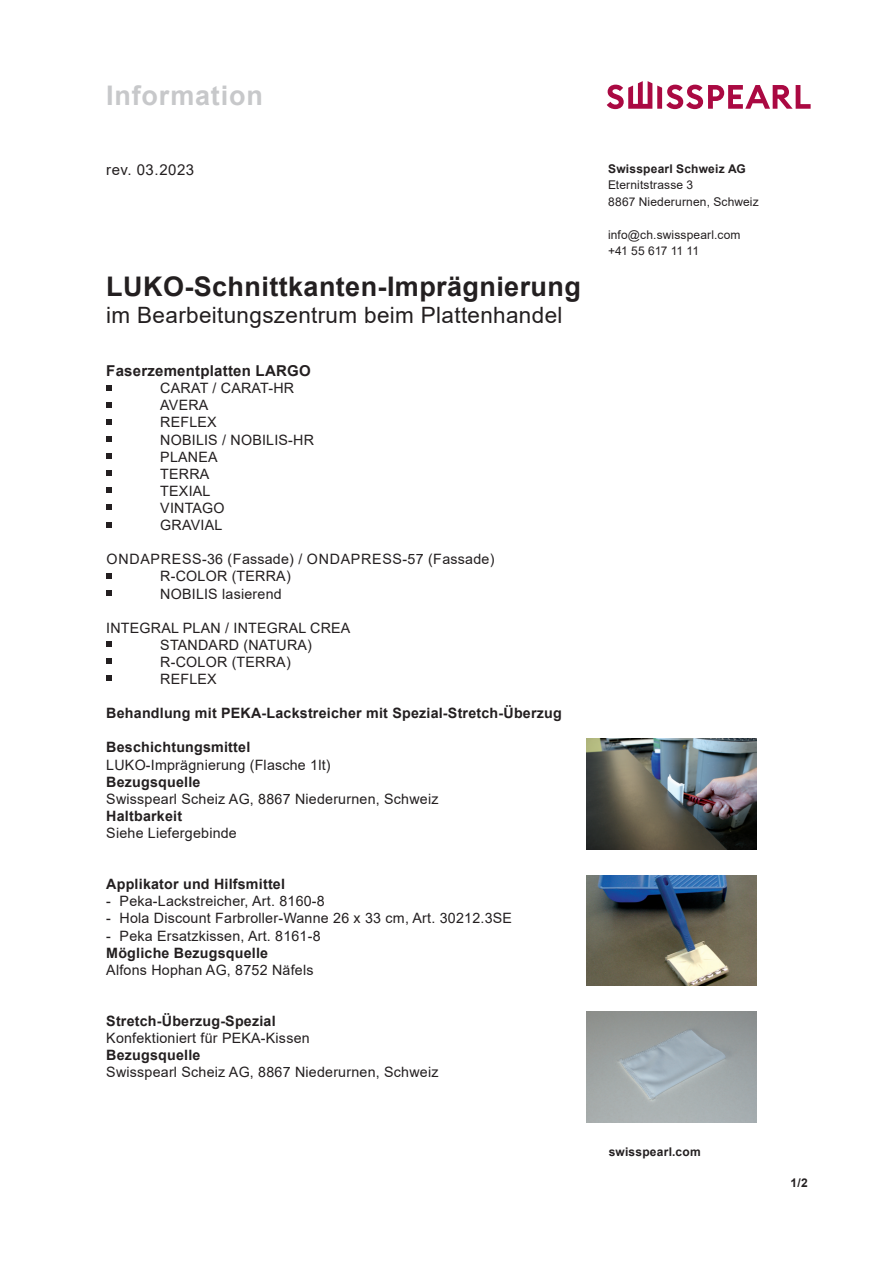
<style>
.page{position:relative;width:893px;height:1263px;background:#fff}
.page>*{position:absolute;margin:0;border:0;box-sizing:border-box;transform-origin:0 0}
.t1{font:700 27px "Arial";letter-spacing:.015em;color:#231f20}
.t2{font:700 27px "Arial";letter-spacing:.03em;color:#c7c8ca}
.t3{font:22.5px "Arial";letter-spacing:.015em;color:#231f20}
.t4{font:700 15px "Arial";letter-spacing:.015em;color:#231f20}
.t5{font:15px "Arial";letter-spacing:.035em;color:#231f20}
.t6{font:14.25px/17.1px "Arial";letter-spacing:.015em;color:#231f20}
.t7{font:700 14.25px "Arial";letter-spacing:.015em;color:#231f20}
.t8{font:12px/16.5px "Arial";letter-spacing:.01em;color:#231f20}
.t9{font:700 12px "Arial";letter-spacing:.02em;color:#231f20}
</style>
<div class="page">
<svg style="left:607px;top:81px;width:204px;height:28px"></svg>
<svg style="left:106px;top:385px;width:5px;height:5px"></svg>
<svg style="left:106px;top:402px;width:5px;height:5px"></svg>
<svg style="left:106px;top:419px;width:5px;height:5px"></svg>
<svg style="left:106px;top:436px;width:5px;height:6px"></svg>
<svg style="left:106px;top:454px;width:5px;height:5px"></svg>
<svg style="left:106px;top:471px;width:5px;height:5px"></svg>
<svg style="left:106px;top:488px;width:5px;height:5px"></svg>
<svg style="left:106px;top:505px;width:5px;height:5px"></svg>
<svg style="left:106px;top:522px;width:5px;height:5px"></svg>
<svg style="left:106px;top:573px;width:5px;height:5px"></svg>
<svg style="left:106px;top:590px;width:5px;height:5px"></svg>
<svg style="left:106px;top:642px;width:5px;height:5px"></svg>
<svg style="left:106px;top:659px;width:5px;height:5px"></svg>
<svg style="left:106px;top:676px;width:5px;height:5px"></svg>
<img style="left:587px;top:738px;width:170px;height:111px">
<img style="left:587px;top:875px;width:170px;height:110px">
<img style="left:587px;top:1011px;width:170px;height:111px">
<h1 class="t2" style="left:106px;top:76px;width:158px">Information</h1>
<p class="t5" style="left:106px;top:159px;width:89px">rev. 03.2023</p>
<h1 class="t1" style="left:106px;top:268px;width:476px">LUKO-Schnittkanten-Imprägnierung</h1>
<h2 class="t3" style="left:106px;top:300px;width:458px">im Bearbeitungszentrum beim Plattenhandel</h2>
<p class="t4" style="left:106px;top:360px;width:206px">Faserzementplatten LARGO</p>
<p class="t6" style="left:160px;top:380px;width:155px">CARAT / CARAT-HR<br>AVERA<br>REFLEX<br>NOBILIS / NOBILIS-HR<br>PLANEA<br>TERRA<br>TEXIAL<br>VINTAGO<br>GRAVIAL</p>
<p class="t6" style="left:160px;top:551px;width:336px;text-indent:-54px">ONDAPRESS-36 (Fassade) / ONDAPRESS-57 (Fassade)<br>R-COLOR (TERRA)<br>NOBILIS lasierend</p>
<p class="t6" style="left:160px;top:619px;width:192px;text-indent:-54px">INTEGRAL PLAN / INTEGRAL CREA<br>STANDARD (NATURA)<br>R-COLOR (TERRA)<br>REFLEX</p>
<p class="t7" style="left:106px;top:703px;width:457px">Behandlung mit PEKA-Lackstreicher mit Spezial-Stretch-Überzug</p>
<p class="t7" style="left:106px;top:737px;width:145px">Beschichtungsmittel</p>
<p class="t6" style="left:106px;top:756px;width:226px">LUKO-Imprägnierung (Flasche 1lt)</p>
<p class="t7" style="left:106px;top:771px;width:96px">Bezugsquelle</p>
<p class="t6" style="left:106px;top:790px;width:334px">Swisspearl Scheiz AG, 8867 Niederurnen, Schweiz</p>
<p class="t7" style="left:106px;top:806px;width:77px">Haltbarkeit</p>
<p class="t6" style="left:106px;top:824px;width:132px">Siehe Liefergebinde</p>
<p class="t7" style="left:106px;top:874px;width:180px">Applikator und Hilfsmittel</p>
<p class="t6" style="left:106px;top:893px;width:220px">- Peka-Lackstreicher, Art. 8160-8</p>
<p class="t6" style="left:106px;top:910px;width:407px">- Hola Discount Farbroller-Wanne 26 x 33 cm, Art. 30212.3SE</p>
<p class="t6" style="left:106px;top:927px;width:216px">- Peka Ersatzkissen, Art. 8161-8</p>
<p class="t7" style="left:106px;top:942px;width:163px">Mögliche Bezugsquelle</p>
<p class="t6" style="left:106px;top:961px;width:209px">Alfons Hophan AG, 8752 Näfels</p>
<p class="t7" style="left:106px;top:1011px;width:171px">Stretch-Überzug-Spezial</p>
<p class="t6" style="left:106px;top:1029px;width:205px">Konfektioniert für PEKA-Kissen</p>
<p class="t7" style="left:106px;top:1045px;width:96px">Bezugsquelle</p>
<p class="t6" style="left:106px;top:1064px;width:334px">Swisspearl Scheiz AG, 8867 Niederurnen, Schweiz</p>
<p class="t9" style="left:608px;top:160px;width:139px">Swisspearl Schweiz AG</p>
<p class="t8" style="left:608px;top:177px;width:152px">Eternitstrasse 3<br>8867 Niederurnen, Schweiz</p>
<p class="t8" style="left:608px;top:226px;width:134px">info@ch.swisspearl.com +41 55 617 11 11</p>
<p class="t9" style="left:609px;top:1143px;width:94px">swisspearl.com</p>
<p class="t9" style="left:791px;top:1174px;width:19px">1/2</p>
</div>
